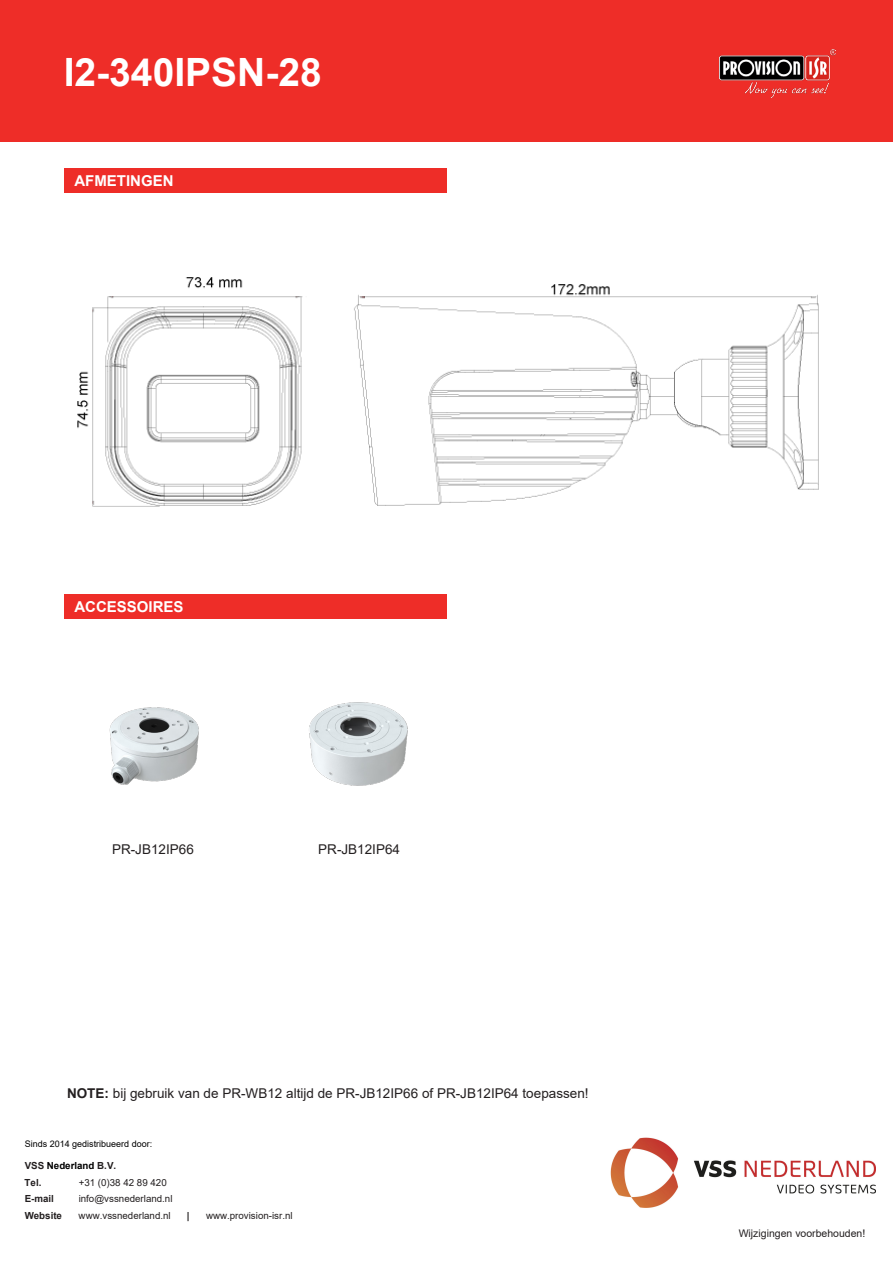
<style>
.page{position:relative;width:893px;height:1263px;background:#fff}
.page>*{position:absolute;margin:0;border:0;box-sizing:border-box;transform-origin:0 0}
.t1{font:700 39px "Arial";color:#fff}
.t2{font:700 15px "Arial";color:#fff}
.t3{font:700 15px "Arial";color:#fff}
.t4{font:13.5px "Arial";color:#231f20}
.t5{font:10.5px "Arial";color:#231f20}
.t6{font:9.75px "Arial";color:#231f20}
.t7{font:700 9.75px/16.5px "Arial";color:#000}
.t8{font:700 9.75px "Arial";color:#231f20}
.t9{font:9px "Arial";color:#000}
.s1{font-style:inherit}
.s2{font-weight:700}
.s3{color:#231f20}
</style>
<div class="page">
<div style="left:0;top:0;width:893px;height:141px;background:#ee2d28"></div>
<img style="left:719px;top:50px;width:117px;height:47px">
<div style="left:64px;top:168px;width:382px;height:25px;background:#ee2d28"></div>
<div style="left:64px;top:594px;width:382px;height:25px;background:#ee2d28"></div>
<img style="left:109px;top:707px;width:90px;height:78px">
<img style="left:309px;top:702px;width:99px;height:84px">
<img style="left:610px;top:1137px;width:265px;height:71px">
<img style="left:77px;top:277px;width:742px;height:230px">
<h1 class="t1" style="left:64px;top:46px;width:259px">I2-340IPSN-28</h1>
<p class="t3" style="left:74px;top:170px;width:101px">AFMETINGEN</p>
<p class="t2" style="left:74px;top:597px;width:111px">ACCESSO<span class="s1">I</span>RES</p>
<p class="t4" style="left:112px;top:839px;width:83px">PR-JB12IP66</p>
<p class="t4" style="left:318px;top:839px;width:83px">PR-JB12IP64</p>
<p class="t4" style="left:67px;top:1084px;width:523px"><span class="s2">NOTE:</span> bij gebruik van de PR-WB12 altijd de PR-JB12IP66 of PR-JB12IP64 toepassen!</p>
<p class="t9" style="left:25px;top:1138px;width:129px">Sinds 2014 gedistribueerd door:</p>
<p class="t7" style="left:25px;top:1158px;width:93px"><span class="s3">VSS</span> Nederland <span class="s3">B.V.<br></span><span class="s3">Tel.</span></p>
<p class="t6" style="left:79px;top:1175px;width:90px">+31 (0)38 42 89 420</p>
<p class="t8" style="left:25px;top:1192px;width:31px">E-mail</p>
<p class="t6" style="left:79px;top:1192px;width:95px">info@vssnederland.nl</p>
<p class="t8" style="left:25px;top:1208px;width:39px">Website</p>
<p class="t6" style="left:79px;top:1208px;width:94px">www.vssnederland.nl</p>
<p class="t8" style="left:187px;top:1208px;width:4px">|</p>
<p class="t6" style="left:206px;top:1208px;width:88px">www.provision-isr.nl</p>
<p class="t5" style="left:739px;top:1225px;width:128px">Wijzigingen voorbehouden!</p>
</div>
